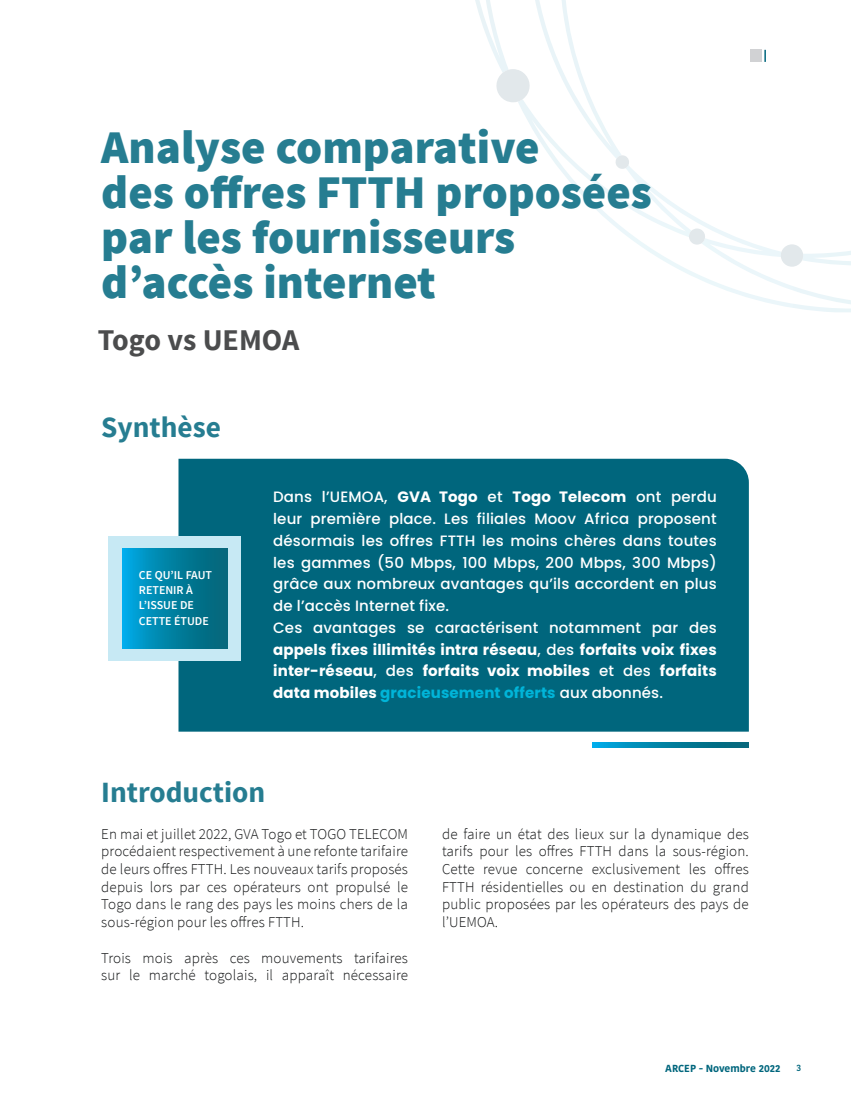
<style>
.page{position:relative;width:851px;height:1106px;background:#fff}
.page>*{position:absolute;margin:0;border:0;box-sizing:border-box;transform-origin:0 0}
.t1{font:900 46.65px/45px "Source Sans Pro";color:#267d91}
.t2{font:700 30px "Source Sans Pro";color:#4b4c4d}
.t3{font:700 29.25px "Source Sans Pro";color:#267d91}
.t4{font:300 15px/17.7px "Source Sans Pro";letter-spacing:.01em;color:#111314;text-align:justify}
.t5{font:500 15px/21.8px "Poppins";letter-spacing:.01em;color:#fff;text-align:justify}
.t6{font:700 15px/21.8px "Poppins";letter-spacing:.01em;color:#fff;text-align:justify}
.t7{font:600 12px/15.1px "Source Sans Pro";color:#fff}
.t8{font:700 10.2px "Kohinoor Bangla";color:#00667d}
.t9{font:600 9px "Kohinoor Bangla";color:#00667d}
.s1{font-weight:700}
.s2{font-weight:500}
.s3{color:#00b5d9}
</style>
<div class="page">
<svg style="left:764px;top:50px;width:1px;height:12px"></svg>
<div style="left:750px;top:50px;width:11px;height:12px;background:#d1d2d4"></div>
<svg style="left:614px;top:155px;width:16px;height:14px"></svg>
<svg style="left:780px;top:244px;width:23px;height:23px"></svg>
<svg style="left:688px;top:228px;width:17px;height:17px"></svg>
<svg style="left:475px;top:0;width:55px;height:102px"></svg>
<div style="left:178px;top:459px;width:570px;height:272px;background:#00667d"></div>
<div style="left:108px;top:537px;width:132px;height:124px;background:#c7e9f4"></div>
<div style="left:123px;top:549px;width:104px;height:100px;background:linear-gradient(to right,#00a5dc,#03606f)"></div>
<svg style="left:592px;top:742px;width:156px;height:5px"></svg>
<p class="t1" style="left:101px;top:127px;width:552px">Analyse comparative<br>des offres FTTH proposées par les fournisseurs d’accès internet</p>
<p class="t2" style="left:98px;top:321px;width:203px">Togo vs UEMOA</p>
<p class="t3" style="left:101px;top:408px;width:121px">Synthèse</p>
<p class="t7" style="left:139px;top:567px;width:75px">CE QU’IL FAUT<br>RETENIR À<br>L’ISSUE DE<br>CETTE ÉTUDE</p>
<p class="t5" style="left:273px;top:486px;width:445px">Dans l’UEMOA, <span class="s1">GVA Togo</span> et <span class="s1">Togo Telecom</span> ont perdu leur première place. Les filiales Moov Africa proposent désormais les offres FTTH les moins chères dans toutes les gammes (50 Mbps, 100 Mbps, 200 Mbps, 300 Mbps) grâce aux nombreux avantages qu’ils accordent en plus de l’accès Internet fixe.</p>
<p class="t6" style="left:273px;top:616px;width:445px"><span class="s2">Ces avantages se caractérisent notamment par des </span>appels fixes illimités intra réseau<span class="s2">, des</span> forfaits voix fixes inter-réseau<span class="s2">, des</span> forfaits voix mobiles <span class="s2">et des</span> forfaits data mobiles <span class="s3">gracieusement offerts</span> <span class="s2">aux abonnés.</span></p>
<p class="t3" style="left:101px;top:773px;width:165px">Introduction</p>
<p class="t4" style="left:101px;top:824px;width:308px">En mai et juillet 2022, GVA Togo et TOGO TELECOM procédaient respectivement à une refonte tarifaire de leurs offres FTTH. Les nouveaux tarifs proposés depuis lors par ces opérateurs ont propulsé le Togo dans le rang des pays les moins chers de la sous-région pour les offres FTTH.</p>
<p class="t4" style="left:101px;top:948px;width:308px">Trois mois après ces mouvements tarifaires sur le marché togolais, il apparaît nécessaire</p>
<p class="t4" style="left:442px;top:824px;width:308px">de faire un état des lieux sur la dynamique des tarifs pour les offres FTTH dans la sous-région.<br>Cette revue concerne exclusivement les offres FTTH résidentielles ou en destination du grand public proposées par les opérateurs des pays de l’UEMOA.</p>
<p class="t8" style="left:665px;top:1059px;width:117px">ARCEP - Novembre 2022</p>
<p class="t9" style="left:796px;top:1060px;width:6px">3</p>
</div>
